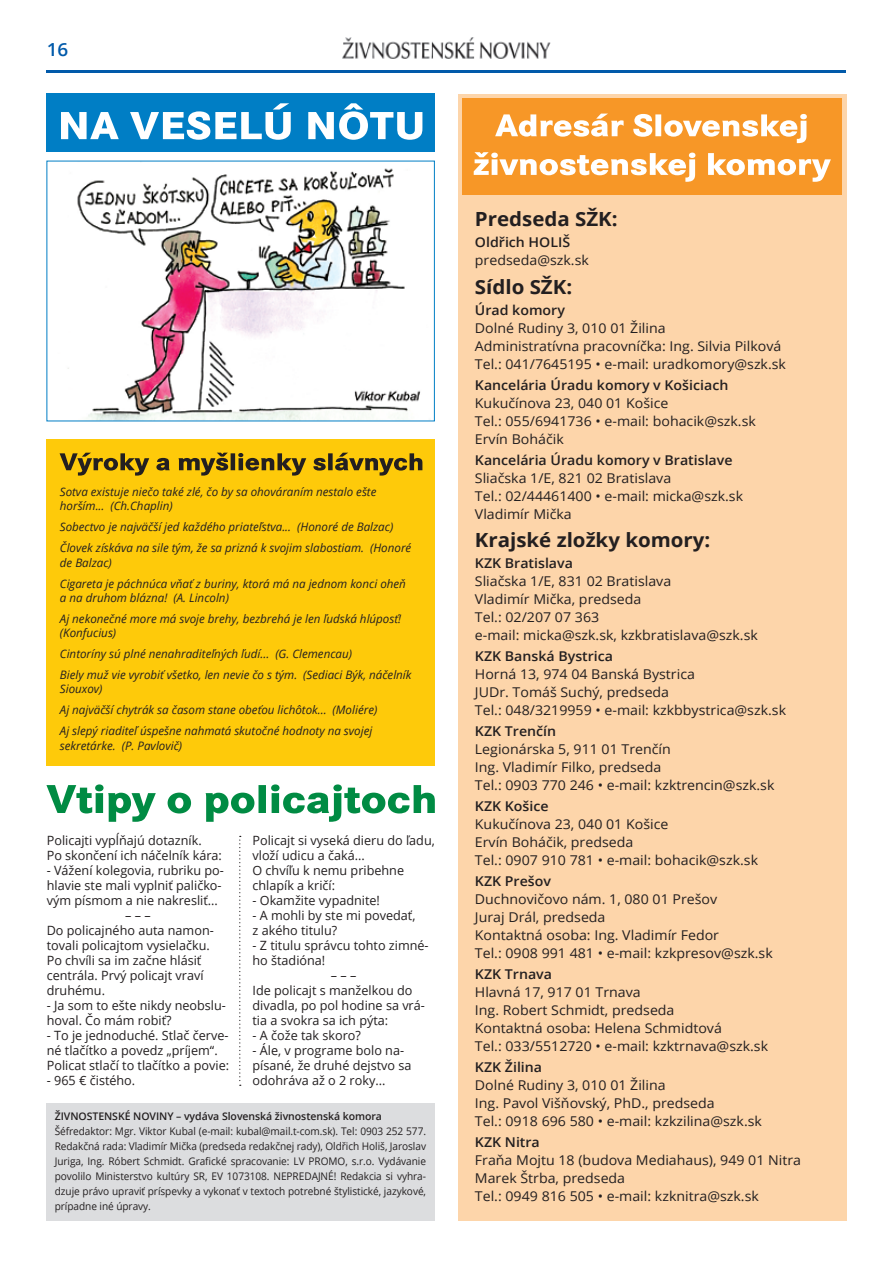
<style>
.page{position:relative;width:893px;height:1263px;background:#fff}
.page>*{position:absolute;margin:0;border:0;box-sizing:border-box;transform-origin:0 0}
.t1{font:700 19.5px "Open Sans";color:#231f20;scale:1.05 1}
.t2{font:600 18px "Open Sans";color:#015aaa;scale:1.05 1}
.t3{font:13.5px/18px "Open Sans";color:#231f20;scale:1.05 1}
.t4{font:600 13.5px "Open Sans";color:#231f20;scale:1.05 1}
.t5{font:12.75px/15px "Open Sans";color:#231f20}
.t6{font:italic 11.7px/21px "Open Sans";color:#231f20}
.t7{font:10.5px/15px "Open Sans";letter-spacing:-.005em;color:#231f20;text-align:justify;scale:.96 1}
.t8{font:600 10.5px "Open Sans";letter-spacing:-.005em;color:#231f20}
</style>
<div class="page">
<svg style="left:46px;top:784px;width:389px;height:38px"></svg>
<div style="left:458px;top:94px;width:388px;height:1126px;background:#fdd5aa"></div>
<div style="left:463px;top:98px;width:379px;height:97px;background:#f79727"></div>
<svg style="left:495px;top:114px;width:312px;height:29px"></svg>
<svg style="left:474px;top:152px;width:357px;height:30px"></svg>
<img style="left:68px;top:168px;width:353px;height:251px">
<hr style="left:47px;top:70px;width:799px;height:3px;background:#015aaa">
<img style="left:342px;top:37px;width:209px;height:22px">
<div style="left:46px;top:1103px;width:389px;height:117px;background:#dcdddf"></div>
<svg style="left:239px;top:836px;width:2px;height:250px"></svg>
<div style="left:46px;top:94px;width:389px;height:58px;background:#007ec5"></div>
<svg style="left:61px;top:103px;width:361px;height:37px"></svg>
<div style="left:47px;top:439px;width:388px;height:327px;background:#feca0a"></div>
<svg style="left:60px;top:453px;width:362px;height:23px"></svg>
<h2 class="t2" style="left:47px;top:37px;width:22px">16</h2>
<p class="t6" style="left:60px;top:484px;width:318px;line-height:14.2px">Sotva existuje niečo také zlé, čo by sa ohováraním nestalo ešte horším... (Ch.Chaplin)</p>
<p class="t6" style="left:60px;top:516px;width:353px">Sobectvo je najväčší jed každého priateľstva... (Honoré de Balzac)<br>Človek získáva na sile tým, že sa prizná k svojim slabostiam. (Honoré</p>
<p class="t6" style="left:60px;top:551px;width:347px">de Balzac)<br>Cigareta je páchnúca vňať z buriny, ktorá má na jednom konci oheň</p>
<p class="t6" style="left:60px;top:587px;width:343px">a na druhom blázna! (A. Lincoln)<br>Aj nekonečné more má svoje brehy, bezbrehá je len ľudská hlúposť!</p>
<p class="t6" style="left:60px;top:622px;width:353px">(Konfucius)<br>Cintoríny sú plné nenahraditeľných ľudí... (G. Clemencau)<br>Biely muž vie vyrobiť všetko, len nevie čo s tým. (Sediaci Býk, náčelník</p>
<p class="t6" style="left:60px;top:678px;width:319px">Siouxov)<br>Aj najväčší chytrák sa časom stane obeťou lichôtok... (Moliére)<br>Aj slepý riaditeľ úspešne nahmatá skutočné hodnoty na svojej</p>
<p class="t6" style="left:60px;top:734px;width:124px">sekretárke. (P. Pavlovič)</p>
<p class="t5" style="left:47px;top:832px;width:177px">Policajti vypĺňajú dotazník.<br>Po skončení ich náčelník kára:</p>
<p class="t5" style="left:47px;top:862px;width:179px">- Vážení kolegovia, rubriku po&shy;hlavie ste mali vyplniť paličko&shy;vým písmom a nie nakresliť...</p>
<p class="t5" style="left:47px;top:907px;width:169px;text-indent:78px">– – –<br>Do policajného auta namon&shy;tovali policajtom vysielačku.<br>Po chvíli sa im začne hlásiť centrála. Prvý policajt vraví druhému.</p>
<p class="t5" style="left:47px;top:997px;width:181px">- Ja som to ešte nikdy neobslu&shy;hoval. Čo mám robiť?</p>
<p class="t5" style="left:47px;top:1027px;width:184px">- To je jednoduché. Stlač červe&shy;né tlačítko a povedz „príjem“.<br>Policat stlačí to tlačítko a povie:</p>
<p class="t5" style="left:47px;top:1072px;width:90px">- 965 € čistého.</p>
<p class="t5" style="left:252px;top:832px;width:184px">Policajt si vyseká dieru do ľadu, vloží udicu a čaká...<br>O chvíľu k nemu pribehne chlapík a kričí:</p>
<p class="t5" style="left:252px;top:892px;width:129px">- Okamžite vypadnite!</p>
<p class="t5" style="left:252px;top:907px;width:164px">- A mohli by ste mi povedať, z akého titulu?</p>
<p class="t5" style="left:252px;top:937px;width:178px">- Z titulu správcu tohto zimné&shy;ho štadióna!</p>
<p class="t5" style="left:252px;top:967px;width:174px;text-indent:78px">– – –<br>Ide policajt s manželkou do divadla, po pol hodine sa vrá&shy;tia a svokra sa ich pýta:</p>
<p class="t5" style="left:252px;top:1027px;width:110px">- A čože tak skoro?</p>
<p class="t5" style="left:252px;top:1042px;width:160px">- Ále, v programe bolo na&shy;písané, že druhé dejstvo sa odohráva až o 2 roky...</p>
<p class="t8" style="left:55px;top:1109px;width:329px">ŽIVNOSTENSKÉ NOVINY – vydáva Slovenská živnostenská komora</p>
<p class="t7" style="left:55px;top:1123px;width:388px">Šéfredaktor: Mgr. Viktor Kubal (e-mail: kubal@mail.t-com.sk). Tel: 0903 252 577.<br>Redakčná rada: Vladimír M ička (predseda redakčnej rady), Oldřich Holiš, Jaroslav Juriga, Ing. Róbert Schmidt. Grafické spracovanie: LV PROM O, s.r.o. Vydávanie povolilo M inisterstvo kultúry SR, EV 1073108. N EPREDAJN É! Redakcia si vyhra&shy;dzuje právo upraviť príspevky a vykonať v textoch potrebné štylistické, jazykové, prípadne iné úpravy.</p>
<h1 class="t1" style="left:475px;top:205px;width:137px">Predseda SŽK:</h1>
<p class="t4" style="left:475px;top:233px;width:92px">Oldřich Holiš</p>
<p class="t3" style="left:475px;top:251px;width:110px">predseda@szk.sk</p>
<h1 class="t1" style="left:475px;top:273px;width:94px">Sídlo SŽK:</h1>
<p class="t4" style="left:475px;top:301px;width:87px">Úrad komory</p>
<p class="t3" style="left:475px;top:319px;width:298px">Dolné Rudiny 3, 010 01 Žilina<br>Administratívna pracovníčka: Ing. Silvia Pilková<br>Tel.: 041/7645195 • e-mail: uradkomory@szk.sk</p>
<p class="t4" style="left:475px;top:376px;width:243px">Kancelária Úradu komory v Košiciach</p>
<p class="t3" style="left:475px;top:394px;width:269px">Kukučínova 23, 040 01 Košice<br>Tel.: 055/6941736 • e-mail: bohacik@szk.sk<br>Ervín Boháčik</p>
<p class="t4" style="left:475px;top:451px;width:247px">Kancelária Úradu komory v Bratislave</p>
<p class="t3" style="left:475px;top:469px;width:257px">Sliačska 1/E, 821 02 Bratislava<br>Tel.: 02/44461400 • e-mail: micka@szk.sk<br>Vladimír M ička</p>
<h1 class="t1" style="left:475px;top:526px;width:226px">Krajské zložky komory:</h1>
<p class="t4" style="left:475px;top:554px;width:95px">KZK Bratislava</p>
<p class="t3" style="left:475px;top:572px;width:271px">Sliačska 1/E, 831 02 Bratislava<br>Vladimír M ička, predseda<br>Tel.: 02/207 07 363<br>e-mail: micka@szk.sk, kzkbratislava@szk.sk</p>
<p class="t4" style="left:475px;top:647px;width:133px">KZK Banská Bystrica</p>
<p class="t3" style="left:475px;top:665px;width:298px">Horná 13, 974 04 Banská Bystrica<br>JUDr. Tomáš Suchý, predseda<br>Tel.: 048/3219959 • e-mail: kzkbbystrica@szk.sk</p>
<p class="t4" style="left:475px;top:722px;width:79px">KZK Trenčín</p>
<p class="t3" style="left:475px;top:740px;width:287px">Legionárska 5, 911 01 Trenčín<br>Ing. Vladimír Filko, predseda<br>Tel.: 0903 770 246 • e-mail: kzktrencin@szk.sk</p>
<p class="t4" style="left:475px;top:797px;width:72px">KZK Košice</p>
<p class="t3" style="left:475px;top:815px;width:271px">Kukučínova 23, 040 01 Košice<br>Ervín Boháčik, predseda<br>Tel.: 0907 910 781 • e-mail: bohacik@szk.sk</p>
<p class="t4" style="left:475px;top:872px;width:74px">KZK Prešov</p>
<p class="t3" style="left:475px;top:890px;width:285px">Duchnovičovo nám. 1, 080 01 Prešov<br>Juraj Drál, predseda<br>Kontaktná osoba: Ing. Vladimír Fedor<br>Tel.: 0908 991 481 • e-mail: kzkpresov@szk.sk</p>
<p class="t4" style="left:475px;top:965px;width:75px">KZK Trnava</p>
<p class="t3" style="left:475px;top:983px;width:281px">Hlavná 17, 917 01 Trnava<br>Ing. Robert Schmidt, predseda<br>Kontaktná osoba: Helena Schmidtová<br>Tel.: 033/5512720 • e-mail: kzktrnava@szk.sk</p>
<p class="t4" style="left:475px;top:1058px;width:65px">KZK Žilina</p>
<p class="t3" style="left:475px;top:1076px;width:275px">Dolné Rudiny 3, 010 01 Žilina<br>Ing. Pavol Višňovský, PhD., predseda<br>Tel.: 0918 696 580 • e-mail: kzkzilina@szk.sk</p>
<p class="t4" style="left:475px;top:1133px;width:63px">KZK Nitra</p>
<p class="t3" style="left:475px;top:1151px;width:312px">Fraňa M ojtu 18 (budova M ediahaus), 949 01 N itra<br>M arek Štrba, predseda<br>Tel.: 0949 816 505 • e-mail: kzknitra@szk.sk</p>
</div>
